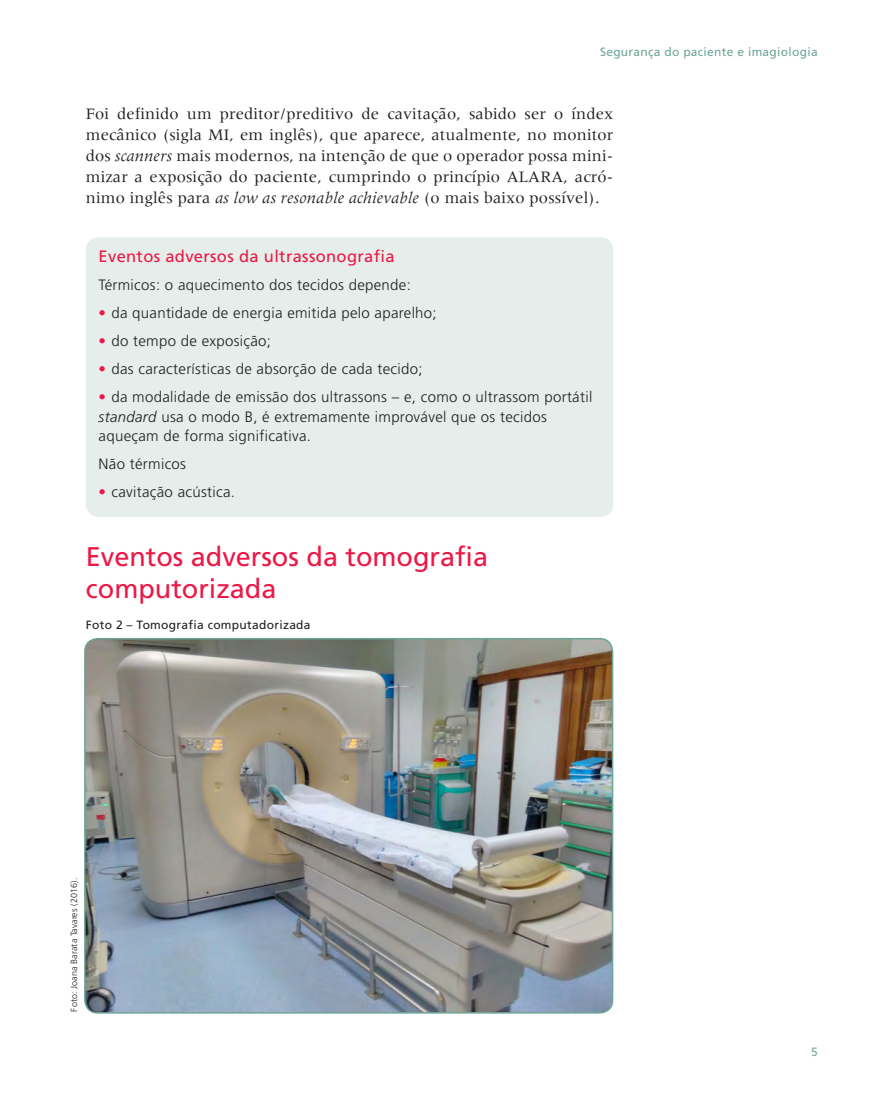
<style>
.page{position:relative;width:872px;height:1106px;background:#fff}
.page>*{position:absolute;margin:0;border:0;box-sizing:border-box;transform-origin:0 0}
.titulo_nivel_2{font:27px/31.5px "Frutiger LT Std";color:#ed1845}
.paragrafo{font:16.5px/21px "Meridien LT Std";letter-spacing:.01em;color:#231f20;text-align:justify}
.subtexto_atividade{font:16.5px "Frutiger LT Std";letter-spacing:.02em;color:#ed1845}
.subtexto_atividade-2{font:300 15px/19.5px "Frutiger LT Std";letter-spacing:.02em;color:#231f20}
.nome_autor{font:12px "Frutiger LT Std";letter-spacing:.025em;color:#6da597}
.imagem_titulo{font:12px "Frutiger LT Std";letter-spacing:.025em;color:#231f20}
.imagem_credito_fonte{font:300 9px "Frutiger LT Std";letter-spacing:.01em;color:#231f20}
.s1{font-style:italic}
.s2{color:#ed1845}
</style>
<div class="page">
<div style="left:86px;top:237px;width:527px;height:280px;background:#e5eeeb;border-radius:13px"></div>
<img style="left:85px;top:638px;width:527px;height:374px">
<div style="left:84px;top:638px;width:529px;height:375px;border:2px solid #6da597;border-radius:13px"></div>
<p class="nome_autor" style="left:600px;top:45px;width:219px">Segurança do paciente e imagiologia</p>
<p class="paragrafo" style="left:86px;top:103px;width:529px">Foi definido um preditor/preditivo de cavitação, sabido ser o índex mecânico (sigla MI, em inglês), que aparece, atualmente, no monitor dos <span class="s1">scanners</span> mais modernos, na intenção de que o operador possa mini&shy;mizar a exposição do paciente, cumprindo o princípio ALARA, acró&shy;nimo inglês para <span class="s1">as low as resonable achievable</span> (o mais baixo possível).</p>
<p class="subtexto_atividade" style="left:99px;top:247px;width:297px">Eventos adversos da ultrassonografia</p>
<p class="subtexto_atividade-2" style="left:99px;top:276px;width:314px">Térmicos: o aquecimento dos tecidos depende:</p>
<p class="subtexto_atividade-2" style="left:99px;top:304px;width:340px"><span class="s2">•</span> da quantidade de energia emitida pelo aparelho;</p>
<p class="subtexto_atividade-2" style="left:99px;top:332px;width:174px"><span class="s2">•</span> do tempo de exposição;</p>
<p class="subtexto_atividade-2" style="left:99px;top:360px;width:325px"><span class="s2">•</span> das características de absorção de cada tecido;</p>
<p class="subtexto_atividade-2" style="left:99px;top:388px;width:495px"><span class="s2">•</span> da modalidade de emissão dos ultrassons – e, como o ultrassom portátil <span class="s1">standard</span> usa o modo B, é extremamente improvável que os tecidos aqueçam de forma significativa.</p>
<p class="subtexto_atividade-2" style="left:99px;top:455px;width:89px">Não térmicos</p>
<p class="subtexto_atividade-2" style="left:99px;top:483px;width:138px"><span class="s2">•</span> cavitação acústica.</p>
<p class="titulo_nivel_2" style="left:86px;top:541px;width:404px">Eventos adversos da tomografia computorizada</p>
<p class="imagem_titulo" style="left:86px;top:618px;width:226px">Foto 2 – Tomografia computadorizada</p>
<p class="imagem_credito_fonte" style="left:69px;top:1011px;width:135px;rotate:-90deg">Foto: Joana Barata Tavares (2016).</p>
<p class="nome_autor" style="left:811px;top:1044px;width:8px">5</p>
</div>
